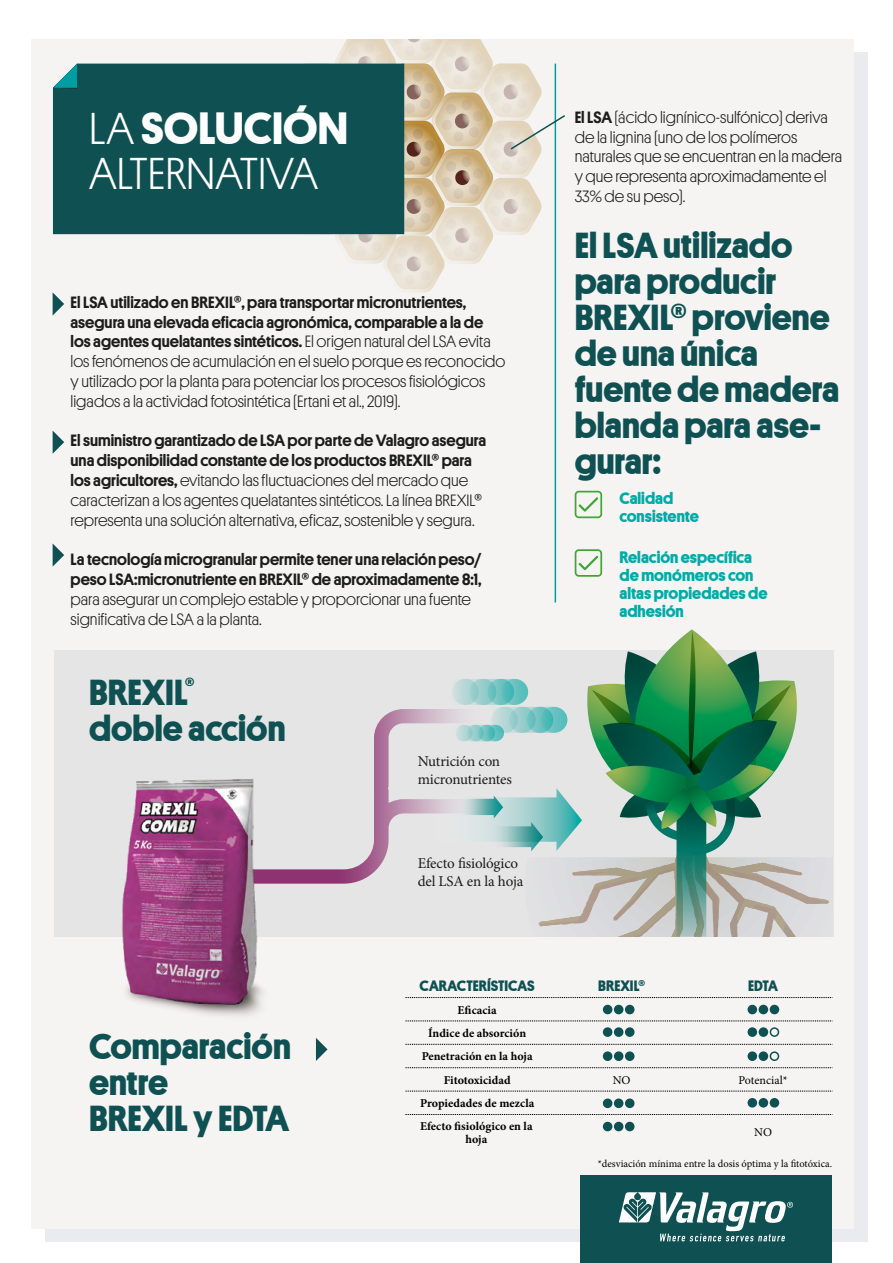
<style>
.page{position:relative;width:893px;height:1263px;background:#fff}
.page>*{position:absolute;margin:0;border:0;box-sizing:border-box;transform-origin:0 0}
.t1{font:300 45px/45px "Platform";color:#fff}
.t2{font:700 36px/36px "Platform";color:#0f5153}
.t3{font:300 16.5px/19.8px "Platform";color:#1c1c1b}
.t4{font:500 16.5px/19.8px "Platform";color:#1c1c1b}
.t5{font:700 16.5px/18px "Platform";color:#00aba8}
.t6{font:15px/18px "Minion Pro";letter-spacing:-.01em;color:#1c1c1b}
.t7{font:700 15px "Platform";color:#0f5153}
.t8{font:700 12px/23.4px "Minion Pro";color:#000;text-align:center}
.t9{font:12px "Minion Pro";letter-spacing:-.005em;color:#000}
.t10{font:10.5px "Minion Pro";color:#000}
.s1{font-weight:700}
.s2{font-weight:500}
</style>
<div class="page">
<div style="left:31px;top:39px;width:415px;height:1189px;background:#f5f4f2"></div>
<div style="left:446px;top:53px;width:422px;height:1189px;background:#eaebef"></div>
<div style="left:446px;top:39px;width:408px;height:1189px;background:#f5f4f2"></div>
<div style="left:53px;top:64px;width:233px;height:170px;background:#0f5153"></div>
<svg style="left:53px;top:64px;width:25px;height:25px"></svg>
<svg style="left:575px;top:491px;width:27px;height:27px"></svg>
<svg style="left:575px;top:549px;width:27px;height:28px"></svg>
<div style="left:54px;top:650px;width:779px;height:286px;background:#e5e5e5"></div>
<svg style="left:329px;top:709px;width:97px;height:175px"></svg>
<svg style="left:426px;top:629px;width:403px;height:307px"></svg>
<img style="left:115px;top:778px;width:214px;height:238px">
<svg style="left:316px;top:1038px;width:12px;height:23px"></svg>
<svg style="left:53px;top:293px;width:11px;height:22px"></svg>
<svg style="left:53px;top:431px;width:11px;height:23px"></svg>
<svg style="left:53px;top:544px;width:11px;height:22px"></svg>
<svg style="left:405px;top:997px;width:428px;height:1px"></svg>
<svg style="left:405px;top:1021px;width:428px;height:1px"></svg>
<svg style="left:405px;top:1044px;width:428px;height:1px"></svg>
<svg style="left:405px;top:1114px;width:428px;height:1px"></svg>
<svg style="left:405px;top:1067px;width:428px;height:1px"></svg>
<svg style="left:405px;top:1091px;width:428px;height:1px"></svg>
<div style="left:604px;top:1005px;width:8px;height:8px;background:#0f5153;border-radius:50%"></div>
<div style="left:603px;top:1005px;width:9px;height:9px;border:2px solid #0f5153;border-radius:50%"></div>
<div style="left:615px;top:1005px;width:8px;height:8px;background:#0f5153;border-radius:50%"></div>
<div style="left:614px;top:1005px;width:9px;height:9px;border:2px solid #0f5153;border-radius:50%"></div>
<div style="left:626px;top:1005px;width:8px;height:8px;background:#0f5153;border-radius:50%"></div>
<div style="left:625px;top:1005px;width:9px;height:9px;border:2px solid #0f5153;border-radius:50%"></div>
<div style="left:748px;top:1005px;width:8px;height:8px;background:#0f5153;border-radius:50%"></div>
<div style="left:747px;top:1005px;width:10px;height:9px;border:2px solid #0f5153;border-radius:50%"></div>
<div style="left:759px;top:1005px;width:8px;height:8px;background:#0f5153;border-radius:50%"></div>
<div style="left:759px;top:1005px;width:9px;height:9px;border:2px solid #0f5153;border-radius:50%"></div>
<div style="left:770px;top:1005px;width:8px;height:8px;background:#0f5153;border-radius:50%"></div>
<div style="left:770px;top:1005px;width:9px;height:9px;border:2px solid #0f5153;border-radius:50%"></div>
<div style="left:604px;top:1028px;width:8px;height:8px;background:#0f5153;border-radius:50%"></div>
<div style="left:603px;top:1027px;width:9px;height:10px;border:2px solid #0f5153;border-radius:50%"></div>
<div style="left:615px;top:1028px;width:8px;height:8px;background:#0f5153;border-radius:50%"></div>
<div style="left:614px;top:1027px;width:9px;height:10px;border:2px solid #0f5153;border-radius:50%"></div>
<div style="left:626px;top:1028px;width:8px;height:8px;background:#0f5153;border-radius:50%"></div>
<div style="left:625px;top:1027px;width:9px;height:10px;border:2px solid #0f5153;border-radius:50%"></div>
<div style="left:748px;top:1028px;width:8px;height:8px;background:#0f5153;border-radius:50%"></div>
<div style="left:747px;top:1027px;width:10px;height:10px;border:2px solid #0f5153;border-radius:50%"></div>
<div style="left:759px;top:1028px;width:8px;height:8px;background:#0f5153;border-radius:50%"></div>
<div style="left:759px;top:1027px;width:9px;height:10px;border:2px solid #0f5153;border-radius:50%"></div>
<div style="left:770px;top:1027px;width:9px;height:10px;border:2px solid #0f5153;border-radius:50%"></div>
<div style="left:604px;top:1052px;width:8px;height:8px;background:#0f5153;border-radius:50%"></div>
<div style="left:603px;top:1051px;width:9px;height:10px;border:2px solid #0f5153;border-radius:50%"></div>
<div style="left:615px;top:1052px;width:8px;height:8px;background:#0f5153;border-radius:50%"></div>
<div style="left:614px;top:1051px;width:9px;height:10px;border:2px solid #0f5153;border-radius:50%"></div>
<div style="left:626px;top:1052px;width:8px;height:8px;background:#0f5153;border-radius:50%"></div>
<div style="left:625px;top:1051px;width:9px;height:10px;border:2px solid #0f5153;border-radius:50%"></div>
<div style="left:748px;top:1052px;width:8px;height:8px;background:#0f5153;border-radius:50%"></div>
<div style="left:747px;top:1051px;width:10px;height:10px;border:2px solid #0f5153;border-radius:50%"></div>
<div style="left:759px;top:1052px;width:8px;height:8px;background:#0f5153;border-radius:50%"></div>
<div style="left:759px;top:1051px;width:9px;height:10px;border:2px solid #0f5153;border-radius:50%"></div>
<div style="left:770px;top:1051px;width:9px;height:10px;border:2px solid #0f5153;border-radius:50%"></div>
<div style="left:604px;top:1099px;width:8px;height:8px;background:#0f5153;border-radius:50%"></div>
<div style="left:603px;top:1098px;width:9px;height:10px;border:2px solid #0f5153;border-radius:50%"></div>
<div style="left:615px;top:1099px;width:8px;height:8px;background:#0f5153;border-radius:50%"></div>
<div style="left:614px;top:1098px;width:9px;height:10px;border:2px solid #0f5153;border-radius:50%"></div>
<div style="left:626px;top:1099px;width:8px;height:8px;background:#0f5153;border-radius:50%"></div>
<div style="left:625px;top:1098px;width:9px;height:10px;border:2px solid #0f5153;border-radius:50%"></div>
<div style="left:748px;top:1099px;width:8px;height:8px;background:#0f5153;border-radius:50%"></div>
<div style="left:747px;top:1098px;width:10px;height:9px;border:2px solid #0f5153;border-radius:50%"></div>
<div style="left:759px;top:1099px;width:8px;height:8px;background:#0f5153;border-radius:50%"></div>
<div style="left:759px;top:1098px;width:9px;height:9px;border:2px solid #0f5153;border-radius:50%"></div>
<div style="left:770px;top:1099px;width:8px;height:8px;background:#0f5153;border-radius:50%"></div>
<div style="left:770px;top:1098px;width:9px;height:9px;border:2px solid #0f5153;border-radius:50%"></div>
<div style="left:604px;top:1122px;width:8px;height:8px;background:#0f5153;border-radius:50%"></div>
<div style="left:603px;top:1122px;width:9px;height:9px;border:2px solid #0f5153;border-radius:50%"></div>
<div style="left:615px;top:1122px;width:8px;height:8px;background:#0f5153;border-radius:50%"></div>
<div style="left:614px;top:1122px;width:9px;height:9px;border:2px solid #0f5153;border-radius:50%"></div>
<div style="left:626px;top:1122px;width:8px;height:8px;background:#0f5153;border-radius:50%"></div>
<div style="left:625px;top:1122px;width:9px;height:9px;border:2px solid #0f5153;border-radius:50%"></div>
<hr style="left:555px;top:64px;width:1px;height:538px;background:#009ea3">
<div style="left:580px;top:1175px;width:252px;height:88px;background:#0f5153"></div>
<svg style="left:619px;top:1192px;width:174px;height:49px"></svg>
<svg style="left:286px;top:39px;width:279px;height:254px"></svg>
<h1 class="t1" style="left:89px;top:103px;width:260px">LA <span class="s1">SOLUCIÓN<br></span>ALTERNATIVA</h1>
<p class="t3" style="left:575px;top:106px;width:269px"><span class="s2">El LSA</span> (ácido lignínico-sulfónico) deriva de la lignina (uno de los polímeros naturales que se encuentran en la madera y que representa aproximadamente el 33% de su peso).</p>
<h2 class="t2" style="left:575px;top:228px;width:266px">El LSA utilizado para producir<br>BREXIL® proviene de una única fuente de madera blanda para ase&shy;gurar:</h2>
<p class="t5" style="left:620px;top:490px;width:81px">Calidad consistente</p>
<p class="t5" style="left:620px;top:548px;width:149px">Relación específica de monómeros con altas propiedades de adhesión</p>
<p class="t3" style="left:71px;top:291px;width:436px"><span class="s2">El LSA utilizado en BREXIL®, para transportar micronutrientes, asegura una elevada eficacia agronómica, comparable a la de los agentes quelatantes sintéticos.</span> El origen natural del LSA evita los fenómenos de acumulación en el suelo porque es reconocido y utilizado por la planta para potenciar los procesos fisiológicos ligados a la actividad fotosintética (Ertani et al., 2019).</p>
<p class="t3" style="left:71px;top:430px;width:417px"><span class="s2">El suministro garantizado de LSA por parte de Valagro asegura una disponibilidad constante de los productos BREXIL® para los agricultores,</span> evitando las fluctuaciones del mercado que caracterizan a los agentes quelatantes sintéticos. La línea BREXIL® representa una solución alternativa, eficaz, sostenible y segura.</p>
<p class="t4" style="left:71px;top:549px;width:412px">La tecnología microgranular permite tener una relación peso/ peso LSA:micronutriente en BREXIL® de aproximadamente 8:1,</p>
<p class="t3" style="left:71px;top:588px;width:402px">para asegurar un complejo estable y proporcionar una fuente significativa de LSA a la planta.</p>
<h2 class="t2" style="left:89px;top:675px;width:198px">BREXIL<sup>® </sup>doble acción</h2>
<h2 class="t2" style="left:89px;top:1029px;width:203px">Comparación entre<br>BREXIL y EDTA</h2>
<p class="t6" style="left:418px;top:752px;width:96px">Nutrición con micronutrientes</p>
<p class="t6" style="left:418px;top:855px;width:107px">Efecto fisiológico del LSA en la hoja</p>
<p class="t7" style="left:420px;top:977px;width:117px">CARACTERÍSTICAS</p>
<p class="t7" style="left:598px;top:977px;width:48px">BREXIL®</p>
<p class="t7" style="left:748px;top:977px;width:31px">EDTA</p>
<p class="t8" style="left:422px;top:998px;width:112px">Eficacia<br>Índice de absorción<br>Penetración en la hoja<br>Fitotoxicidad</p>
<p class="t9" style="left:613px;top:1072px;width:19px">NO</p>
<p class="t9" style="left:739px;top:1072px;width:51px">Potencial*</p>
<p class="t8" style="left:420px;top:1092px;width:116px;line-height:22.4px;text-align:left">Propiedades de mezcla<br>Efecto fisiológico en la</p>
<p class="t8" style="left:465px;top:1127px;width:23px">hoja</p>
<p class="t9" style="left:754px;top:1124px;width:19px">NO</p>
<p class="t10" style="left:598px;top:1156px;width:236px">*desviación mínima entre la dosis óptima y la fitotóxica.</p>
</div>
